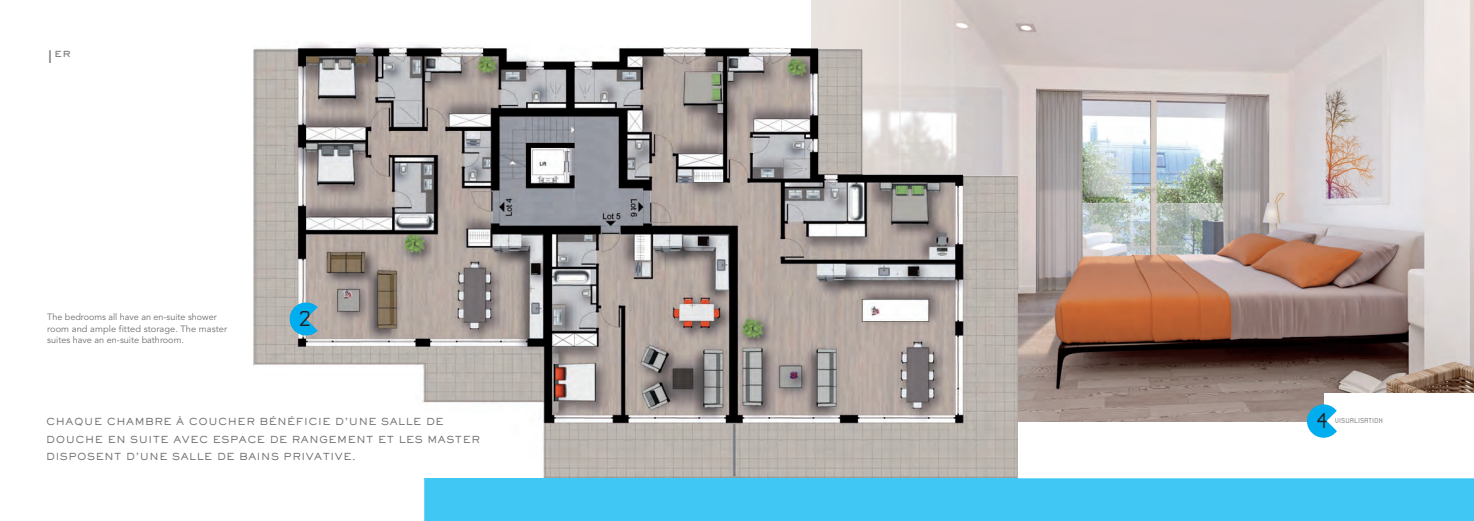
<style>
.page{position:relative;width:1474px;height:521px;background:#fff}
.page>*{position:absolute;margin:0;border:0;box-sizing:border-box;transform-origin:0 0}
.t1{font:24.24px "Politics";color:#231f20}
.t2{font:500 11.9px "Sackers Gothic Std";color:#808285}
.t3{font:500 9.54px/17.5px "Sackers Gothic Std";letter-spacing:.06em;color:#6c6d70}
.t4{font:9.1px/11.4px "Avenir LT";color:#6c6d70}
.t5{font:7.88px "Politics";color:#6c6d70}
.s1{font-size:19.51px}
</style>
<div class="page">
<img style="left:811px;top:0;width:662px;height:422px">
<img style="left:254px;top:40px;width:763px;height:438px">
<div style="left:1324px;top:393px;width:149px;height:65px;background:#fff"></div>
<div style="left:1306px;top:404px;width:34px;height:34px;background:#00aeef;border-radius:50%"></div>
<svg style="left:1326px;top:404px;width:14px;height:34px"></svg>
<svg style="left:289px;top:302px;width:29px;height:34px"></svg>
<div style="left:424px;top:478px;width:1049px;height:43px;background:#40c7f4"></div>
<hr style="left:424px;top:478px;width:593px;height:1px;background:#40c7f4">
<p class="t2" style="left:45px;top:45px;width:27px"><span class="s1">1</span>er</p>
<p class="t4" style="left:47px;top:312px;width:181px">The bedrooms all have an en-suite shower room and ample fitted storage. The master suites have an en-suite bathroom.</p>
<h1 class="t1" style="left:299px;top:311px;width:14px">2</h1>
<p class="t3" style="left:46px;top:413px;width:435px">CHAQUE CHAMBRE À COUCHER BÉNÉFICIE D’UNE SALLE DE<br>DOUCHE EN SUITE AVEC ESPACE DE RANGEMENT ET LES MASTER<br>DISPOSENT D’UNE SALLE DE BAINS PRIVATIVE.</p>
<h1 class="t1" style="left:1316px;top:413px;width:13px">4</h1>
<p class="t5" style="left:1334px;top:418px;width:50px">VISUALISATION</p>
</div>
